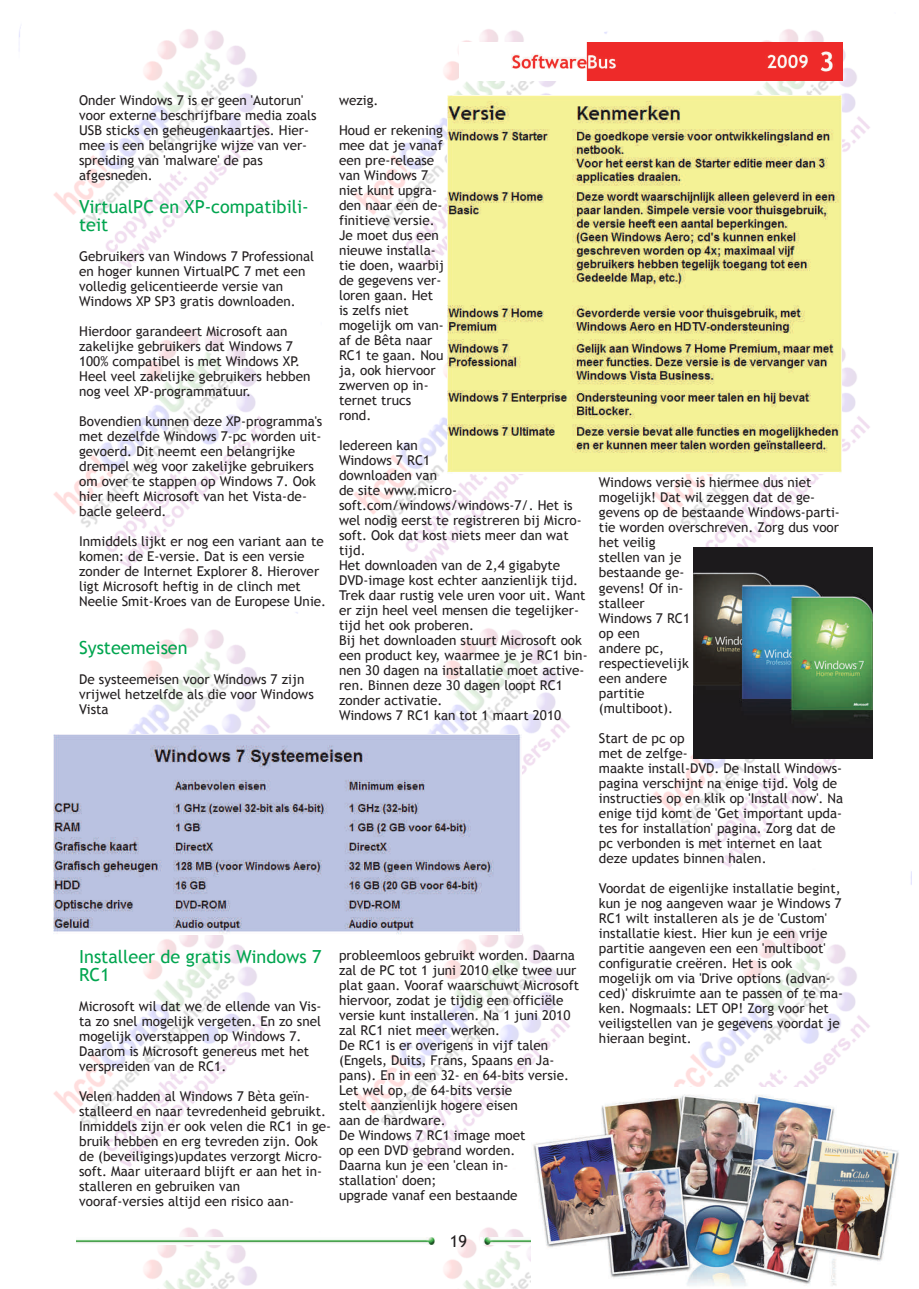
<style>
.page{position:relative;width:919px;height:1289px;background:#fff}
.page>*{position:absolute;margin:0;border:0;box-sizing:border-box;transform-origin:0 0}
.t1{font:18px/18px "Trebuchet MS";color:#00a54f}
.t2{font:16.5px "Trebuchet MS";color:#231f20}
.t3{font:13.5px/15px "Trebuchet MS";color:#231f20}
</style>
<div class="page">
<img style="left:19px;top:27px;width:854px;height:1261px">
<img style="left:459px;top:43px;width:383px;height:38px">
<img style="left:77px;top:1237px;width:361px;height:7px">
<img style="left:480px;top:1237px;width:51px;height:7px">
<img style="left:447px;top:95px;width:394px;height:378px">
<img style="left:53px;top:734px;width:468px;height:200px">
<img style="left:531px;top:1087px;width:368px;height:201px">
<img style="left:693px;top:548px;width:179px;height:210px">
<p class="t3" style="left:79px;top:93px;width:239px">Onder Windows 7 is er geen 'Autorun' voor externe beschrijfbare media zoals<br>USB sticks en geheugenkaartjes. Hier‐ mee is een belangrijke wijze van ver‐ spreiding van 'malware' de pas afgesneden.</p>
<h1 class="t1" style="left:79px;top:197px;width:231px">VirtualPC en XP‐compatibili‐ teit</h1>
<p class="t3" style="left:79px;top:249px;width:236px">Gebruikers van Windows 7 Professional en hoger kunnen VirtualPC 7 met een volledig gelicentieerde versie van Windows XP SP3 gratis downloaden.</p>
<p class="t3" style="left:79px;top:324px;width:233px">Hierdoor garandeert Microsoft aan zakelijke gebruikers dat Windows 7<br>100% compatibel is met Windows XP.<br>Heel veel zakelijke gebruikers hebben nog veel XP‐programmatuur.</p>
<p class="t3" style="left:79px;top:414px;width:245px">Bovendien kunnen deze XP‐programma's met dezelfde Windows 7‐pc worden uit‐ gevoerd. Dit neemt een belangrijke drempel weg voor zakelijke gebruikers om over te stappen op Windows 7. Ook hier heeft Microsoft van het Vista‐de‐ bacle geleerd.</p>
<p class="t3" style="left:79px;top:534px;width:248px">Inmiddels lijkt er nog een variant aan te komen: de E‐versie. Dat is een versie zonder de Internet Explorer 8. Hierover ligt Microsoft heftig in de clinch met Neelie Smit‐Kroes van de Europese Unie.</p>
<h1 class="t1" style="left:79px;top:638px;width:110px">Systeemeisen</h1>
<p class="t3" style="left:79px;top:672px;width:236px">De systeemeisen voor Windows 7 zijn vrijwel hetzelfde als die voor Windows<br>Vista</p>
<p class="t3" style="left:339px;top:92px;width:41px">wezig.</p>
<p class="t3" style="left:339px;top:122px;width:106px">Houd er rekening mee dat je vanaf een pre‐release van Windows 7 niet kunt upgra‐ den naar een de‐ finitieve versie.<br>Je moet dus een nieuwe installa‐ tie doen, waarbij de gegevens ver‐ loren gaan. Het is zelfs niet mogelijk om van‐ af de Bêta naar<br>RC1 te gaan. Nou ja, ook hiervoor zwerven op in‐ ternet trucs rond.</p>
<p class="t3" style="left:339px;top:437px;width:250px">Iedereen kan<br>Windows 7 RC1<br>downloaden van<br>de site www.micro‐ soft.com/windows/windows‐7/. Het is wel nodig eerst te registreren bij Micro‐ soft. Ook dat kost niets meer dan wat tijd.<br>Het downloaden van de 2,4 gigabyte<br>DVD‐image kost echter aanzienlijk tijd.<br>Trek daar rustig vele uren voor uit. Want er zijn heel veel mensen die tegelijker‐ tijd het ook proberen.<br>Bij het downloaden stuurt Microsoft ook een product key, waarmee je je RC1 bin‐ nen 30 dagen na installatie moet active‐ ren. Binnen deze 30 dagen loopt RC1 zonder activatie.<br>Windows 7 RC1 kan tot 1 maart 2010</p>
<h1 class="t1" style="left:79px;top:947px;width:244px">Installeer de gratis Windows 7<br>RC1</h1>
<p class="t3" style="left:79px;top:999px;width:244px">Microsoft wil dat we de ellende van Vis‐ ta zo snel mogelijk vergeten. En zo snel mogelijk overstappen op Windows 7.<br>Daarom is Microsoft genereus met het verspreiden van de RC1.</p>
<p class="t3" style="left:79px;top:1089px;width:253px">Velen hadden al Windows 7 Bèta geïn‐ stalleerd en naar tevredenheid gebruikt.<br>Inmiddels zijn er ook velen die RC1 in ge‐ bruik hebben en erg tevreden zijn. Ook de (beveiligings)updates verzorgt Micro‐ soft. Maar uiteraard blijft er aan het in‐ stalleren en gebruiken van<br>vooraf‐versies altijd een risico aan‐</p>
<p class="t3" style="left:339px;top:947px;width:241px">probleemloos gebruikt worden. Daarna zal de PC tot 1 juni 2010 elke twee uur plat gaan. Vooraf waarschuwt Microsoft hiervoor, zodat je tijdig een officiële versie kunt installeren. Na 1 juni 2010 zal RC1 niet meer werken.<br>De RC1 is er overigens in vijf talen (Engels, Duits, Frans, Spaans en Ja‐ pans). En in een 32‐ en 64‐bits versie.<br>Let wel op, de 64‐bits versie<br>stelt aanzienlijk hogere eisen<br>aan de hardware.<br>De Windows 7 RC1 image moet<br>op een DVD gebrand worden.<br>Daarna kun je een 'clean in‐<br>stallation' doen;<br>upgrade vanaf een bestaande</p>
<p class="t2" style="left:450px;top:1231px;width:19px">19</p>
<p class="t3" style="left:599px;top:475px;width:242px">Windows versie is hiermee dus niet mogelijk! Dat wil zeggen dat de ge‐ gevens op de bestaande Windows‐parti‐ tie worden overschreven. Zorg dus voor het veilig<br>stellen van je<br>bestaande ge‐<br>gevens! Of in‐<br>stalleer<br>Windows 7 RC1<br>op een<br>andere pc,<br>respectievelijk<br>een andere<br>partitie<br>(multiboot).</p>
<p class="t3" style="left:599px;top:730px;width:246px">Start de pc op<br>met de zelfge‐<br>maakte install‐DVD. De Install Windows‐ pagina verschijnt na enige tijd. Volg de instructies op en klik op 'Install now'. Na enige tijd komt de 'Get important upda‐ tes for installation' pagina. Zorg dat de pc verbonden is met internet en laat deze updates binnen halen.</p>
<p class="t3" style="left:599px;top:880px;width:245px">Voordat de eigenlijke installatie begint, kun je nog aangeven waar je Windows 7<br>RC1 wilt installeren als je de 'Custom' installatie kiest. Hier kun je een vrije partitie aangeven een een 'multiboot' configuratie creëren. Het is ook mogelijk om via 'Drive options (advan‐ ced)' diskruimte aan te passen of te ma‐ ken. Nogmaals: LET OP! Zorg voor het veiligstellen van je gegevens voordat je hieraan begint.</p>
</div>
